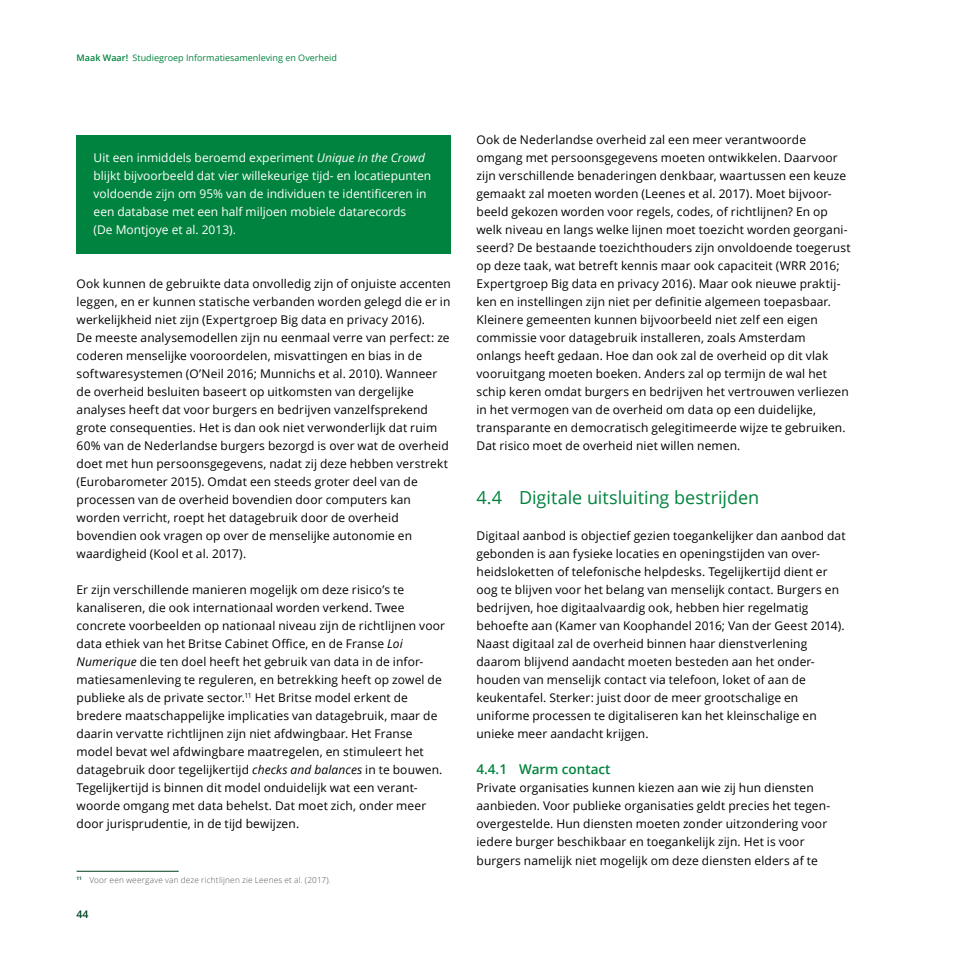
<style>
.page{position:relative;width:953px;height:953px;background:#fff}
.page>*{position:absolute;margin:0;border:0;box-sizing:border-box;transform-origin:0 0}
._04_RO_Paragraafkop{font:18px "Open Sans";color:#00833e}
._05_RO_Alineakop_San{font:600 13.5px "Open Sans";color:#00833e}
._10_RO_Broodtekst_Sa{font:12px/18px "Open Sans";letter-spacing:.01em;color:#000}
._21_RO_Acering_Brood{font:12px/18px "Open Sans";color:#fff}
.t1{font:600 10.5px "Open Sans";color:#00401b}
.t2{font:9px "Open Sans";color:#00833e}
._14_RO_Voetnoot{font:300 8.25px "Open Sans";letter-spacing:.025em;color:#565656}
.s1{font-weight:600}
.s2{font-style:italic}
</style>
<div class="page">
<div style="left:77px;top:136px;width:374px;height:100px;background:#00833e"></div>
<div style="left:77px;top:208px;width:374px;height:46px;background:#00833e"></div>
<hr style="left:77px;top:870px;width:102px;height:1px;background:#00401b">
<p class="t2" style="left:77px;top:51px;width:262px"><span class="s1">Maak Waar!</span> Studiegroep Informatiesamenleving en Overheid</p>
<p class="_21_RO_Acering_Brood" style="left:94px;top:148px;width:339px">Uit een inmiddels beroemd experiment <span class="s2">Unique in the Crowd </span>blijkt bijvoorbeeld dat vier willekeurige tijd- en locatiepunten voldoende zijn om 95% van de individuen te identificeren in een database met een half miljoen mobiele datarecords</p>
<p class="_21_RO_Acering_Brood" style="left:94px;top:220px;width:144px">(De Montjoye et al. 2013).</p>
<p class="_10_RO_Broodtekst_Sa" style="left:77px;top:274px;width:376px">Ook kunnen de gebruikte data onvolledig zijn of onjuiste accenten leggen, en er kunnen statische verbanden worden gelegd die er in werkelijkheid niet zijn (Expertgroep Big data en privacy 2016).<br>De meeste analysemodellen zijn nu eenmaal verre van perfect: ze coderen menselijke vooroordelen, misvattingen en bias in de softwaresystemen (O’Neil 2016; Munnichs et al. 2010). Wanneer de overheid besluiten baseert op uitkomsten van dergelijke analyses heeft dat voor burgers en bedrijven vanzelfsprekend grote consequenties. Het is dan ook niet verwonderlijk dat ruim 60% van de Nederlandse burgers bezorgd is over wat de overheid doet met hun persoonsgegevens, nadat zij deze hebben verstrekt (Eurobarometer 2015). Omdat een steeds groter deel van de processen van de overheid bovendien door computers kan worden verricht, roept het datagebruik door de overheid bovendien ook vragen op over de menselijke autonomie en waardigheid (Kool et al. 2017).</p>
<p class="_10_RO_Broodtekst_Sa" style="left:77px;top:580px;width:370px">Er zijn verschillende manieren mogelijk om deze risico’s te kanaliseren, die ook internationaal worden verkend. Twee concrete voorbeelden op nationaal niveau zijn de richtlijnen voor data ethiek van het Britse Cabinet Office, en de Franse <span class="s2">Loi Numerique</span> die ten doel heeft het gebruik van data in de infor&shy;matiesamenleving te reguleren, en betrekking heeft op zowel de publieke als de private sector.<sup>11</sup> Het Britse model erkent de bredere maatschappelijke implicaties van datagebruik, maar de daarin vervatte richtlijnen zijn niet afdwingbaar. Het Franse model bevat wel afdwingbare maatregelen, en stimuleert het datagebruik door tegelijkertijd <span class="s2">checks and balances</span> in te bouwen.<br>Tegelijkertijd is binnen dit model onduidelijk wat een verant&shy;woorde omgang met data behelst. Dat moet zich, onder meer door jurisprudentie, in de tijd bewijzen.</p>
<p class="_14_RO_Voetnoot" style="left:77px;top:873px;width:256px"><sup>11</sup> Voor een weergave van deze richtlijnen zie Leenes et al. (2017).</p>
<p class="t1" style="left:77px;top:906px;width:13px">44</p>
<p class="_10_RO_Broodtekst_Sa" style="left:476px;top:130px;width:376px">Ook de Nederlandse overheid zal een meer verantwoorde omgang met persoonsgegevens moeten ontwikkelen. Daarvoor zijn verschillende benaderingen denkbaar, waartussen een keuze gemaakt zal moeten worden (Leenes et al. 2017). Moet bijvoor&shy;beeld gekozen worden voor regels, codes, of richtlijnen? En op welk niveau en langs welke lijnen moet toezicht worden georgani&shy;seerd? De bestaande toezichthouders zijn onvoldoende toegerust op deze taak, wat betreft kennis maar ook capaciteit (WRR 2016; Expertgroep Big data en privacy 2016). Maar ook nieuwe praktij&shy;ken en instellingen zijn niet per definitie algemeen toepasbaar.<br>Kleinere gemeenten kunnen bijvoorbeeld niet zelf een eigen commissie voor datagebruik installeren, zoals Amsterdam onlangs heeft gedaan. Hoe dan ook zal de overheid op dit vlak vooruitgang moeten boeken. Anders zal op termijn de wal het schip keren omdat burgers en bedrijven het vertrouwen verliezen in het vermogen van de overheid om data op een duidelijke, transparante en democratisch gelegitimeerde wijze te gebruiken.<br>Dat risico moet de overheid niet willen nemen.</p>
<p class="_04_RO_Paragraafkop" style="left:476px;top:485px;width:284px">4.4 Digitale uitsluiting bestrijden</p>
<p class="_10_RO_Broodtekst_Sa" style="left:476px;top:526px;width:370px">Digitaal aanbod is objectief gezien toegankelijker dan aanbod dat gebonden is aan fysieke locaties en openingstijden van over&shy;heidsloketten of telefonische helpdesks. Tegelijkertijd dient er oog te blijven voor het belang van menselijk contact. Burgers en bedrijven, hoe digitaalvaardig ook, hebben hier regelmatig behoefte aan (Kamer van Koophandel 2016; Van der Geest 2014).<br>Naast digitaal zal de overheid binnen haar dienstverlening daarom blijvend aandacht moeten besteden aan het onder&shy;houden van menselijk contact via telefoon, loket of aan de keukentafel. Sterker: juist door de meer grootschalige en uniforme processen te digitaliseren kan het kleinschalige en unieke meer aandacht krijgen.</p>
<p class="_05_RO_Alineakop_San" style="left:476px;top:760px;width:135px">4.4.1 Warm contact</p>
<p class="_10_RO_Broodtekst_Sa" style="left:476px;top:778px;width:355px">Private organisaties kunnen kiezen aan wie zij hun diensten aanbieden. Voor publieke organisaties geldt precies het tegen&shy;overgestelde. Hun diensten moeten zonder uitzondering voor iedere burger beschikbaar en toegankelijk zijn. Het is voor burgers namelijk niet mogelijk om deze diensten elders af te</p>
</div>
